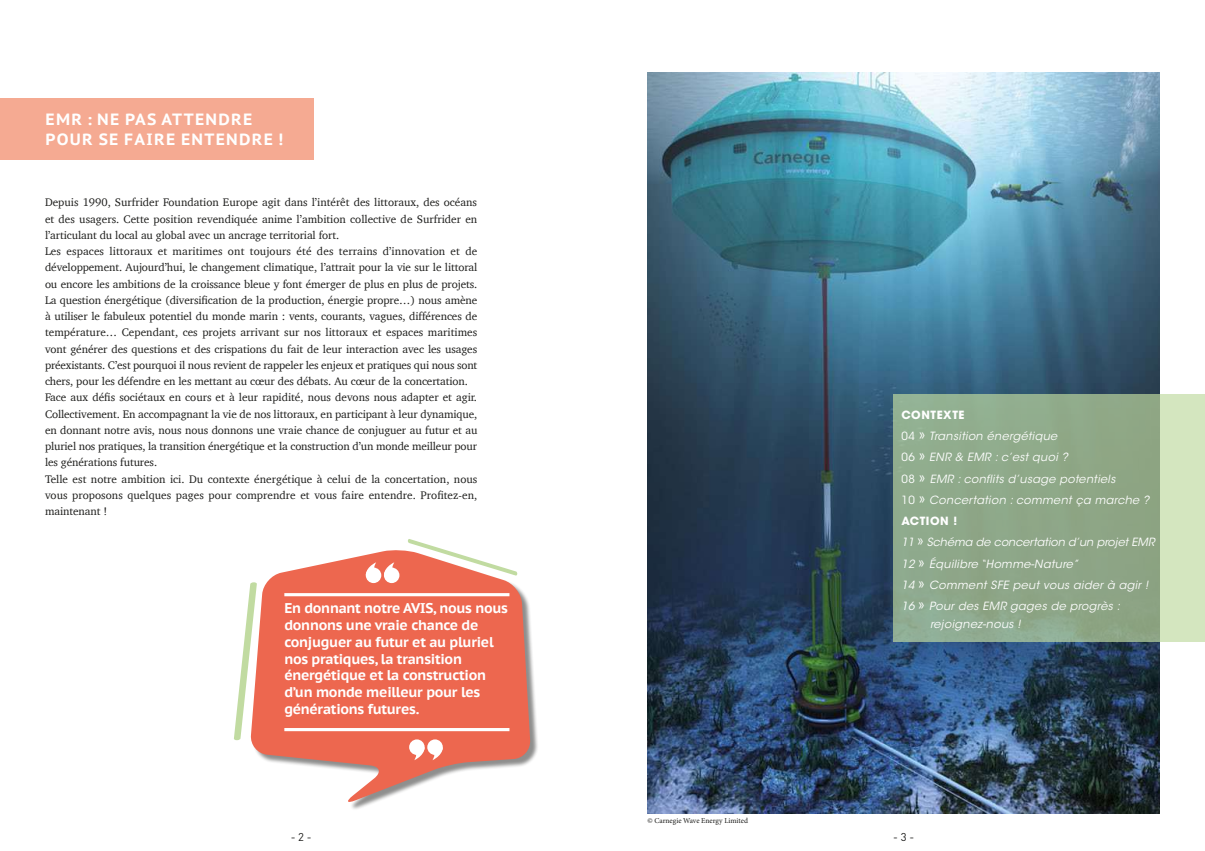
<style>
.page{position:relative;width:1205px;height:851px;background:#fff}
.page>*{position:absolute;margin:0;border:0;box-sizing:border-box;transform-origin:0 0}
.t1{font:700 16.25px/19.5px "PT Sans Caption";letter-spacing:.08em;color:#fff}
.t2{font:700 14.12px/16.9px "PT Sans Caption";letter-spacing:-.02em;color:#fff}
.t3{font:11.25px/16.2px "Charter";letter-spacing:-.01em;color:#1d1d1b}
.t4{font:italic 11.25px/21.2px "ITC Avant Garde Std";letter-spacing:.03em;color:#fff}
.t5{font:11.25px "DIN";color:#1d1d1b}
.t6{font:700 11.25px "ITC Avant Garde Std";color:#fff}
.t7{font:7.5px "Minion Pro";color:#1d1d1b}
.s1{font-weight:700;font-style:normal}
.s2{font-style:normal}
.s3{font-style:normal;font-size:16.25px}
</style>
<div class="page">
<div style="left:0;top:99px;width:313px;height:61px;background:#f5aa92"></div>
<img style="left:647px;top:72px;width:513px;height:741px">
<div style="left:252px;top:551px;width:287px;height:259px;background:#1d1d1b;opacity:.5"></div>
<svg style="left:251px;top:550px;width:280px;height:253px;fill:#ed674f"></svg>
<div style="left:366px;top:567px;width:15px;height:16px;background:#fff;border-radius:50%"></div>
<svg style="left:365px;top:562px;width:11px;height:13px"></svg>
<div style="left:384px;top:567px;width:15px;height:16px;background:#fff;border-radius:50%"></div>
<svg style="left:383px;top:562px;width:11px;height:13px"></svg>
<div style="left:427px;top:739px;width:16px;height:15px;background:#fff;border-radius:50%"></div>
<svg style="left:432px;top:747px;width:11px;height:13px"></svg>
<div style="left:409px;top:739px;width:16px;height:15px;background:#fff;border-radius:50%"></div>
<svg style="left:414px;top:747px;width:11px;height:13px"></svg>
<hr style="left:284px;top:593px;width:225px;height:3px;background:#fff">
<hr style="left:284px;top:728px;width:225px;height:3px;background:#fff">
<svg style="left:408px;top:539px;width:109px;height:36px"></svg>
<svg style="left:234px;top:582px;width:23px;height:158px"></svg>
<svg style="left:893px;top:394px;width:312px;height:247px;background:#98b191"></svg>
<h1 class="t1" style="left:46px;top:109px;width:239px">EMR : ne pas attendre pour se faire entendre !</h1>
<p class="t3" style="left:45px;top:194px;width:434px">Depuis 1990, Surfrider Foundation Europe agit dans l’intérêt des littoraux, des océans et des usagers. Cette position revendiquée anime l’ambition collective de Surfrider en l’articulant du local au global avec un ancrage territorial fort.<br>Les espaces littoraux et maritimes ont toujours été des terrains d’innovation et de développement. Aujourd’hui, le changement climatique, l’attrait pour la vie sur le littoral ou encore les ambitions de la croissance bleue y font émerger de plus en plus de projets.<br>La question énergétique (diversification de la production, énergie propre…) nous amène à utiliser le fabuleux potentiel du monde marin : vents, courants, vagues, différences de température… Cependant, ces projets arrivant sur nos littoraux et espaces maritimes vont générer des questions et des crispations du fait de leur interaction avec les usages préexistants. C’est pourquoi il nous revient de rappeler les enjeux et pratiques qui nous sont chers, pour les défendre en les mettant au cœur des débats. Au cœur de la concertation.<br>Face aux défis sociétaux en cours et à leur rapidité, nous devons nous adapter et agir.<br>Collectivement. En accompagnant la vie de nos littoraux, en participant à leur dynamique, en donnant notre avis, nous nous donnons une vraie chance de conjuguer au futur et au pluriel nos pratiques, la transition énergétique et la construction d’un monde meilleur pour les générations futures.<br>Telle est notre ambition ici. Du contexte énergétique à celui de la concertation, nous vous proposons quelques pages pour comprendre et vous faire entendre. Profitez-en, maintenant !</p>
<p class="t2" style="left:284px;top:599px;width:225px">En donnant notre AVIS, nous nous donnons une vraie chance de conjuguer au futur et au pluriel nos pratiques, la transition énergétique et la construction d’un monde meilleur pour les générations futures.</p>
<p class="t7" style="left:647px;top:815px;width:102px">© Carnegie Wave Energy Limited</p>
<p class="t6" style="left:901px;top:407px;width:11px">CON</p>
<p class="t4" style="left:901px;top:404px;width:250px;text-indent:29px"><span class="s1">TEXTE<br></span><span class="s2">04</span> <span class="s3">»</span> Transition énergétique<br><span class="s2">06</span> <span class="s3">»</span> ENR &amp; EMR : c’est quoi ?<br><span class="s2">08</span> <span class="s3">»</span> EMR : conflits d’usage potentiels<br><span class="s2">10</span> <span class="s3">»</span> Concertation : comment ça marche ?<br><span class="s1">ACTION</span></p>
<p class="t4" style="left:901px;top:510px;width:255px;text-indent:52px"><span class="s1">!<br></span>11 <span class="s3">»</span> Schéma de concertation d’un projet EMR<br>12 <span class="s3">»</span> Équilibre “Homme-Nature”<br>14 <span class="s3">»</span> Comment SFE peut vous aider à agir !<br>16 <span class="s3">»</span> Pour des EMR gages de progrès :</p>
<p class="t4" style="left:930px;top:613px;width:92px">rejoignez-nous !</p>
<p class="t5" style="left:291px;top:829px;width:23px">- 2 -</p>
<p class="t5" style="left:893px;top:829px;width:23px">- 3 -</p>
</div>
